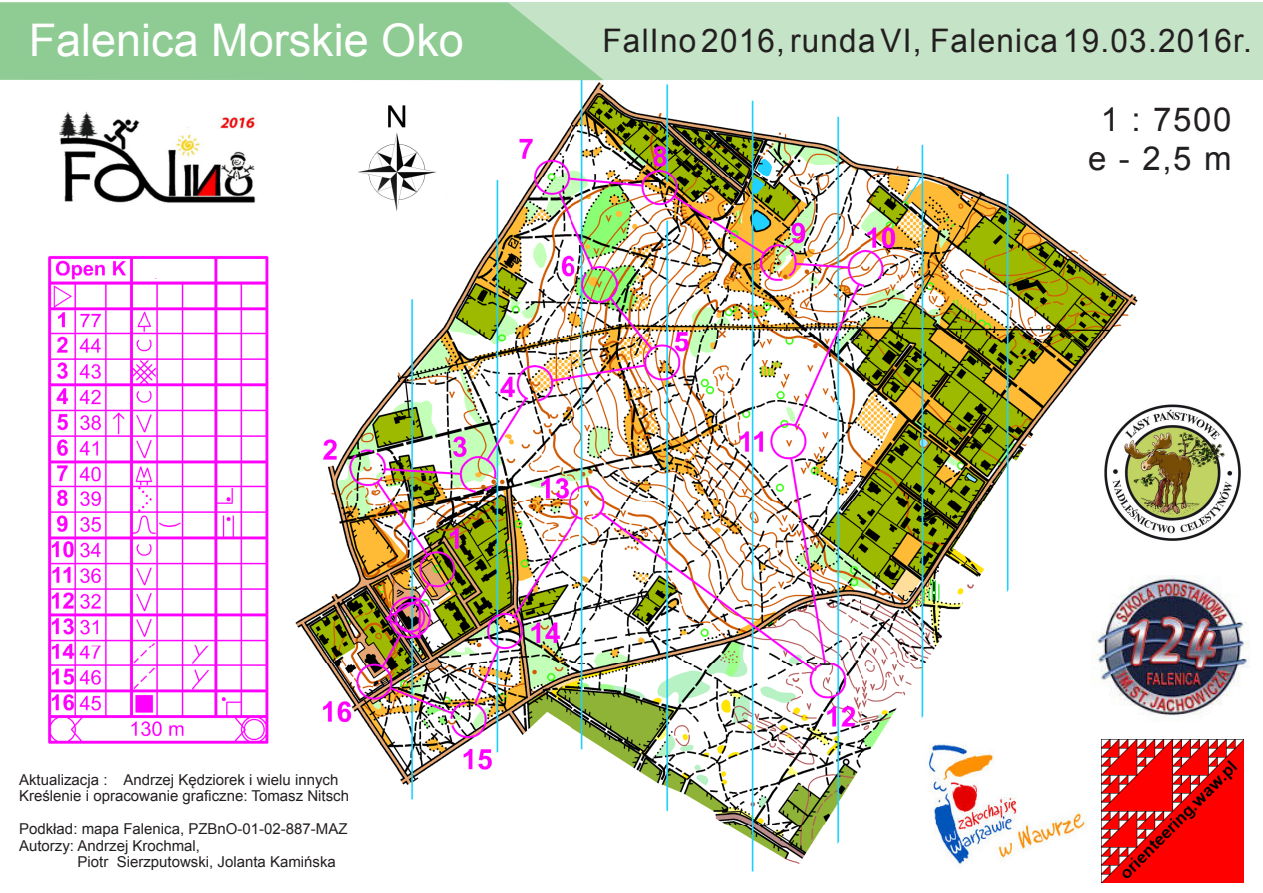
<style>
.page{position:relative;width:1263px;height:893px;background:#fff}
.page>*{position:absolute;margin:0;border:0;box-sizing:border-box;transform-origin:0 0}
.t1{font:45px "Arial";color:#fff}
.t2{font:33px "Arial";color:#231f20}
.t3{font:32.4px "Arial";letter-spacing:.04em;color:#231f20}
.t4{font:15px "Arial";color:#231f20}
</style>
<div class="page">
<img style="left:295px;top:80px;width:852px;height:792px">
<img style="left:48px;top:255px;width:221px;height:489px">
<div style="left:0;top:3px;width:1263px;height:77px;background:#c5e3c6"></div>
<svg style="left:0;top:3px;width:603px;height:77px;background:#93cd97"></svg>
<img style="left:59px;top:112px;width:199px;height:91px">
<img style="left:1101px;top:740px;width:142px;height:142px">
<img style="left:1091px;top:575px;width:160px;height:147px">
<img style="left:1098px;top:400px;width:143px;height:147px">
<img style="left:921px;top:738px;width:173px;height:134px">
<img style="left:344px;top:96px;width:102px;height:125px">
<div style="left:134px;top:260px;width:75px;height:18px;background:#fff"></div>
<p class="t1" style="left:29px;top:11px;width:437px">Falenica Morskie Oko</p>
<p class="t3" style="left:602px;top:19px;width:651px">FalIno 2016, runda VI, Falenica 19.03.2016r.</p>
<p class="t4" style="left:19px;top:770px;width:321px">Aktualizacja : Andrzej Kędziorek i wielu innych</p>
<p class="t4" style="left:19px;top:786px;width:331px">Kreślenie i opracowanie graficzne: Tomasz Nitsch</p>
<p class="t4" style="left:19px;top:819px;width:330px">Podkład: mapa Falenica, PZBnO-01-02-887-MAZ</p>
<p class="t4" style="left:19px;top:836px;width:182px">Autorzy: Andrzej Krochmal,</p>
<p class="t4" style="left:78px;top:852px;width:260px">Piotr Sierzputowski, Jolanta Kamińska</p>
<p class="t2" style="left:1101px;top:97px;width:132px">1 : 7500</p>
<p class="t2" style="left:1088px;top:137px;width:145px">e - 2,5 m</p>
</div>
